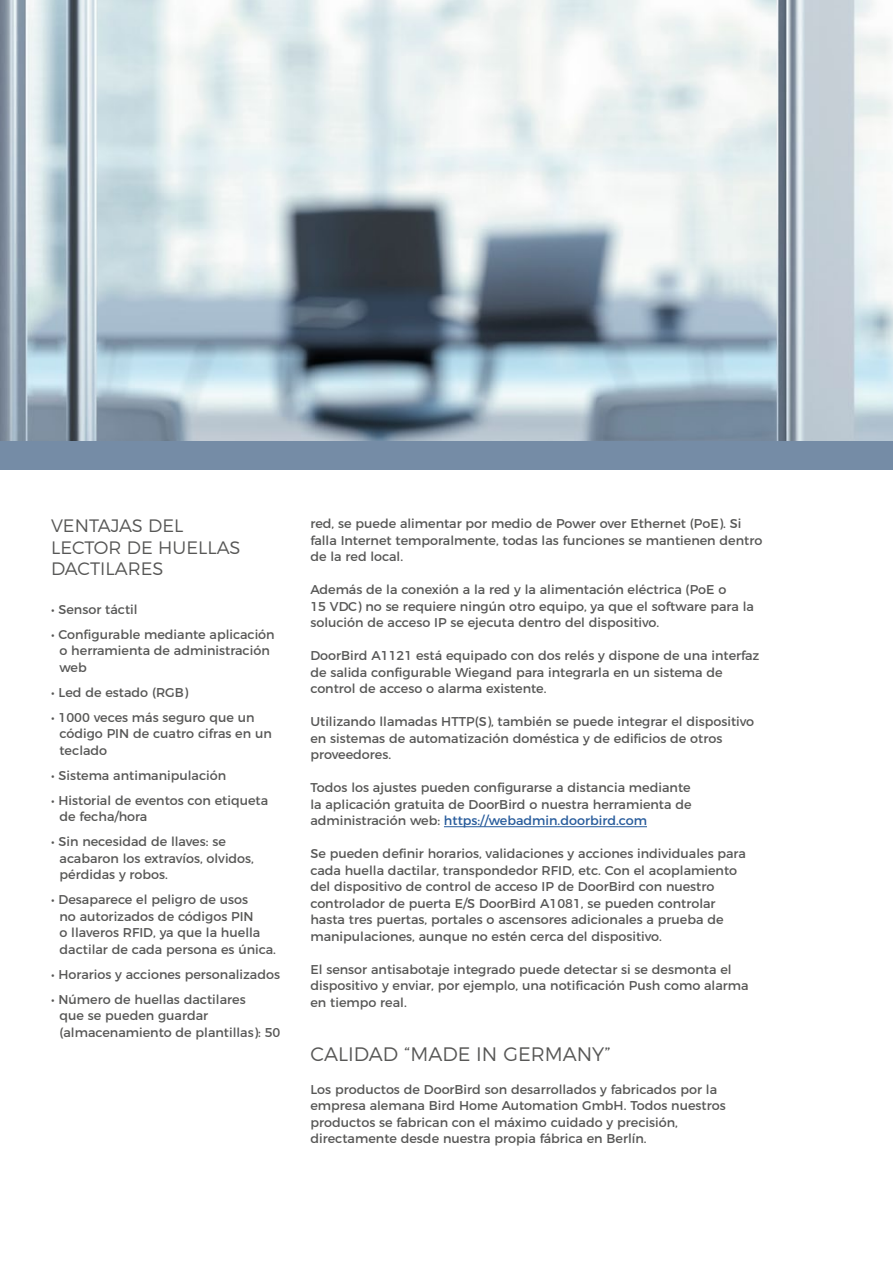
<style>
.page{position:relative;width:893px;height:1263px;background:#fff}
.page>*{position:absolute;margin:0;border:0;box-sizing:border-box;transform-origin:0 0}
.t1{font:300 19.5px "Montserrat";color:#575756}
.t2{font:300 18px/21.6px "Montserrat";color:#575756}
.t3{font:12.75px/16.5px "Montserrat";color:#575756}
.s1{color:#275b9b}
</style>
<div class="page">
<img style="left:0;top:0;width:893px;height:441px">
<div style="left:0;top:441px;width:893px;height:29px;background:#758ca6"></div>
<hr style="left:444px;top:826px;width:203px;height:1px;background:#275b9b">
<h2 class="t2" style="left:51px;top:513px;width:191px">VENTAJAS DEL<br>LECTOR DE HUELLAS<br>DACTILARES</h2>
<p class="t3" style="left:51px;top:600px;width:88px">• Sensor táctil</p>
<p class="t3" style="left:60px;top:625px;width:217px;text-indent:-9px">• Configurable mediante aplicación o herramienta de administración web</p>
<p class="t3" style="left:51px;top:683px;width:139px">• Led de estado (RGB)</p>
<p class="t3" style="left:60px;top:708px;width:214px;text-indent:-9px">• 1000 veces más seguro que un código PIN de cuatro cifras en un teclado</p>
<p class="t3" style="left:51px;top:766px;width:177px">• Sistema antimanipulación</p>
<p class="t3" style="left:60px;top:791px;width:210px;text-indent:-9px">• Historial de eventos con etiqueta de fecha/hora</p>
<p class="t3" style="left:60px;top:832px;width:196px;text-indent:-9px">• Sin necesidad de llaves: se acabaron los extravíos, olvidos, pérdidas y robos.</p>
<p class="t3" style="left:60px;top:890px;width:218px;text-indent:-9px">• Desaparece el peligro de usos<br>no autorizados de códigos PIN<br>o llaveros RFID, ya que la huella dactilar de cada persona es única.</p>
<p class="t3" style="left:51px;top:965px;width:231px">• Horarios y acciones personalizados</p>
<p class="t3" style="left:60px;top:990px;width:222px;text-indent:-9px">• Número de huellas dactilares<br>que se pueden guardar (almacenamiento de plantillas): 50</p>
<p class="t3" style="left:310px;top:515px;width:453px">red, se puede alimentar por medio de Power over Ethernet (PoE). Si falla Internet temporalmente, todas las funciones se mantienen dentro de la red local.</p>
<p class="t3" style="left:310px;top:581px;width:445px">Además de la conexión a la red y la alimentación eléctrica (PoE o<br>15 VDC) no se requiere ningún otro equipo, ya que el software para la solución de acceso IP se ejecuta dentro del dispositivo.</p>
<p class="t3" style="left:310px;top:647px;width:450px">DoorBird A1121 está equipado con dos relés y dispone de una interfaz de salida configurable Wiegand para integrarla en un sistema de control de acceso o alarma existente.</p>
<p class="t3" style="left:310px;top:713px;width:445px">Utilizando llamadas HTTP(S), también se puede integrar el dispositivo en sistemas de automatización doméstica y de edificios de otros proveedores.</p>
<p class="t3" style="left:310px;top:778px;width:383px;text-align:justify">Todos los ajustes pueden configurarse a distancia mediante la aplicación gratuita de DoorBird o nuestra herramienta de administración web: <span class="s1">https://webadmin.doorbird.com</span></p>
<p class="t3" style="left:310px;top:844px;width:437px">Se pueden definir horarios, validaciones y acciones individuales para cada huella dactilar, transpondedor RFID, etc. Con el acoplamiento del dispositivo de control de acceso IP de DoorBird con nuestro controlador de puerta E/S DoorBird A1081, se pueden controlar hasta tres puertas, portales o ascensores adicionales a prueba de manipulaciones, aunque no estén cerca del dispositivo.</p>
<p class="t3" style="left:310px;top:960px;width:440px">El sensor antisabotaje integrado puede detectar si se desmonta el dispositivo y enviar, por ejemplo, una notificación Push como alarma en tiempo real.</p>
<h1 class="t1" style="left:310px;top:1038px;width:302px">CALIDAD “MADE IN GERMANY”</h1>
<p class="t3" style="left:310px;top:1080px;width:417px">Los productos de DoorBird son desarrollados y fabricados por la empresa alemana Bird Home Automation GmbH. Todos nuestros productos se fabrican con el máximo cuidado y precisión, directamente desde nuestra propia fábrica en Berlín.</p>
</div>
